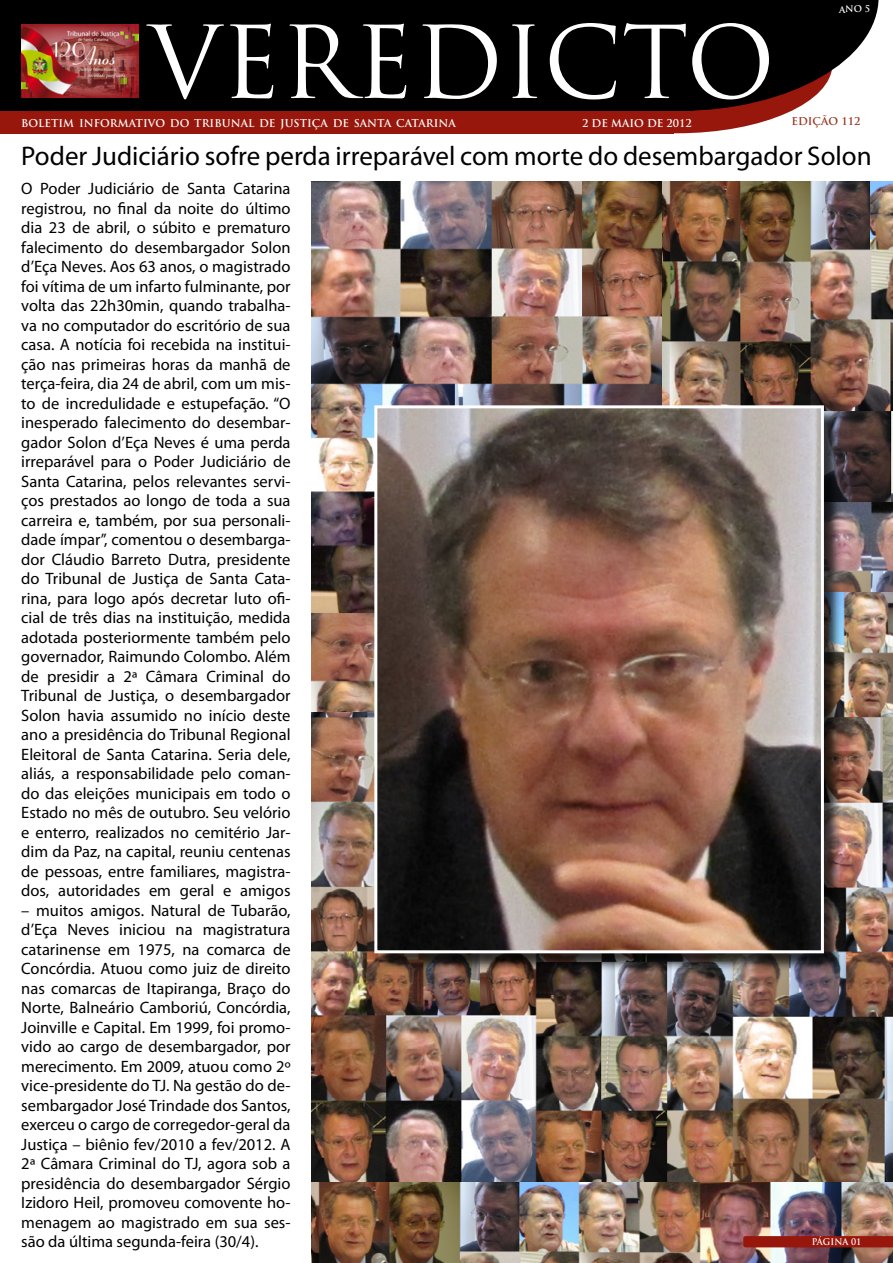
<style>
.page{position:relative;width:893px;height:1263px;background:#fff}
.page>*{position:absolute;margin:0;border:0;box-sizing:border-box;transform-origin:0 0}
.t1{font:97.5px "Trajan Pro";letter-spacing:-.005em;color:#fff}
.t2{font:27px "Myriad Pro";color:#000}
.t3{font:16.5px/19.5px "Myriad Pro";color:#000;text-align:justify}
.t4{font:700 10.5px "Trajan Pro";color:#fff}
.t5{font:700 10.5px "Trajan Pro";color:#983620}
.t6{font:700 9px "Trajan Pro";color:#fff;scale:.95 1}
.t7{font:700 9px "Trajan Pro";color:#fff}
</style>
<div class="page">
<img style="left:312px;top:591px;width:581px;height:672px">
<img style="left:312px;top:182px;width:350px;height:529px">
<div style="left:0;top:106px;width:673px;height:27px;background:#98170c"></div>
<svg style="left:673px;top:0;width:206px;height:133px"></svg>
<div style="left:0;top:0;width:692px;height:111px;background:#000"></div>
<svg style="left:743px;top:1236px;width:150px;height:11px"></svg>
<div style="left:18px;top:22px;width:135px;height:91px;background:#000"></div>
<img style="left:21px;top:24px;width:118px;height:74px">
<img style="left:662px;top:182px;width:231px;height:409px">
<div style="left:376px;top:407px;width:467px;height:565px;background:#000;opacity:.75"></div>
<img style="left:378px;top:409px;width:442px;height:540px">
<div style="left:374px;top:405px;width:450px;height:548px;border:3px solid #fff"></div>
<p class="t7" style="left:839px;top:4px;width:33px">ANO 5</p>
<h1 class="t1" style="left:149px;top:0;width:628px">VEREDICTO</h1>
<p class="t4" style="left:582px;top:117px;width:38px">2 DE MAIO</p>
<p class="t4" style="left:647px;top:117px;width:46px">DE 2012</p>
<p class="t5" style="left:792px;top:115px;width:70px">EDIÇÃO 112</p>
<p class="t4" style="left:21px;top:117px;width:436px">BOLETIM INFORMATIVO DO TRIBUNAL DE JUSTIÇA DE SANTA CATARINA</p>
<h2 class="t2" style="left:21px;top:139px;width:852px">Poder Judiciário sofre perda irreparável com morte do desembargador Solon</h2>
<p class="t3" style="left:21px;top:179px;width:271px">O Poder Judiciário de Santa Catarina registrou, no final da noite do último dia 23 de abril, o súbito e prematuro falecimento do desembargador Solon d’Eça Neves. Aos 63 anos, o magistrado foi vítima de um infarto fulminante, por volta das 22h30min, quando trabalha&shy;va no computador do escritório de sua casa. A notícia foi recebida na institui&shy;ção nas primeiras horas da manhã de terça-feira, dia 24 de abril, com um mis&shy;to de incredulidade e estupefação. “O inesperado falecimento do desembar&shy;gador Solon d’Eça Neves é uma perda irreparável para o Poder Judiciário de Santa Catarina, pelos relevantes servi&shy;ços prestados ao longo de toda a sua carreira e, também, por sua personali&shy;dade ímpar”, comentou o desembarga&shy;dor Cláudio Barreto Dutra, presidente do Tribunal de Justiça de Santa Cata&shy;rina, para logo após decretar luto ofi&shy;cial de três dias na instituição, medida adotada posteriormente também pelo governador, Raimundo Colombo. Além de presidir a 2ª Câmara Criminal do Tribunal de Justiça, o desembargador Solon havia assumido no início deste ano a presidência do Tribunal Regional Eleitoral de Santa Catarina. Seria dele, aliás, a responsabilidade pelo coman&shy;do das eleições municipais em todo o Estado no mês de outubro. Seu velório e enterro, realizados no cemitério Jar&shy;dim da Paz, na capital, reuniu centenas de pessoas, entre familiares, magistra&shy;dos, autoridades em geral e amigos</p>
<p class="t3" style="left:21px;top:900px;width:271px">– muitos amigos. Natural de Tubarão, d’Eça Neves iniciou na magistratura catarinense em 1975, na comarca de Concórdia. Atuou como juiz de direito nas comarcas de Itapiranga, Braço do Norte, Balneário Camboriú, Concórdia, Joinville e Capital. Em 1999, foi promo&shy;vido ao cargo de desembargador, por merecimento. Em 2009, atuou como 2º vice-presidente do TJ. Na gestão do de&shy;sembargador José Trindade dos Santos, exerceu o cargo de corregedor-geral da Justiça – biênio fev/2010 a fev/2012. A 2ª Câmara Criminal do TJ, agora sob a presidência do desembargador Sérgio Izidoro Heil, promoveu comovente ho&shy;menagem ao magistrado em sua ses&shy;são da última segunda-feira (30/4).</p>
<p class="t6" style="left:812px;top:1236px;width:27px">PÁGINA</p>
<p class="t6" style="left:851px;top:1236px;width:12px">01</p>
</div>
